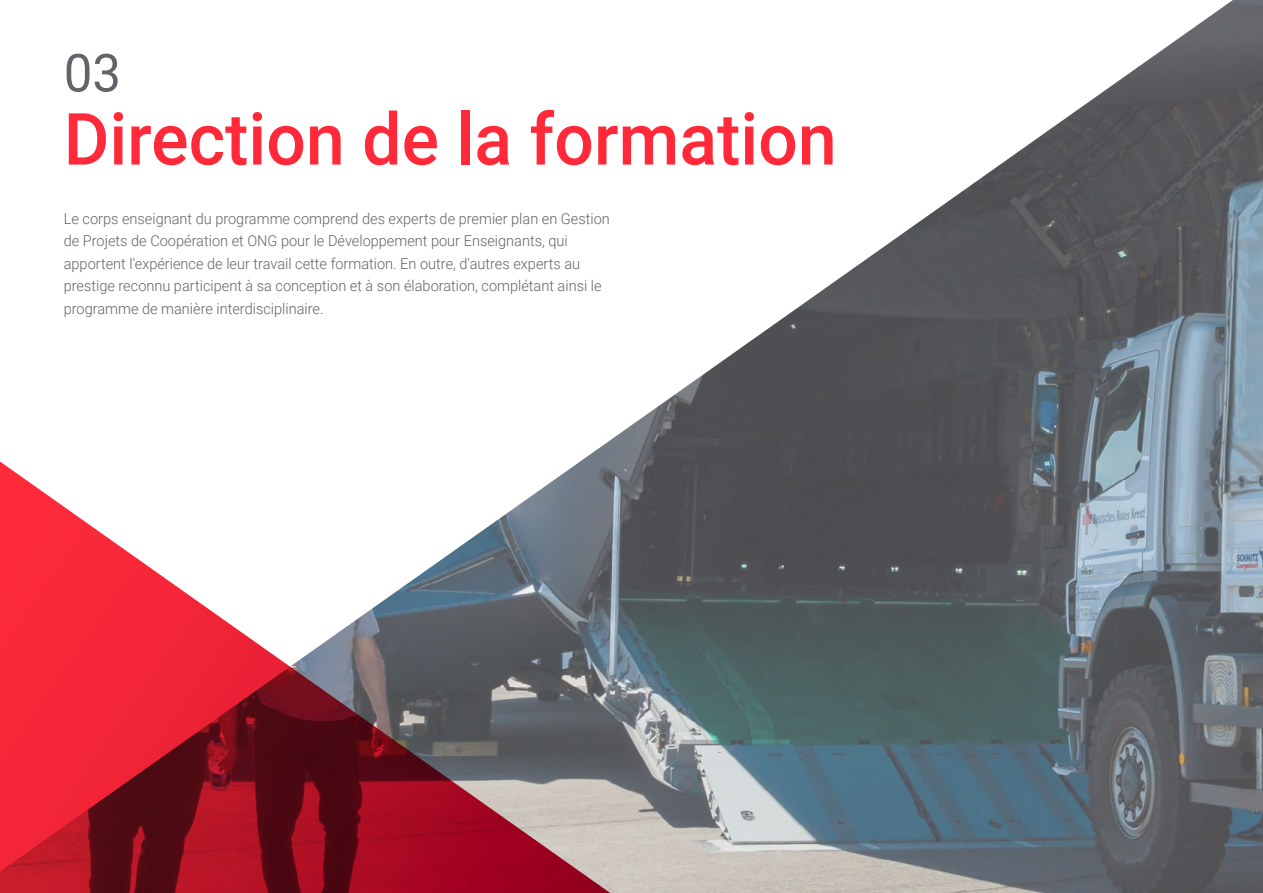
<style>
.page{position:relative;width:1263px;height:893px;background:#fff}
.page>*{position:absolute;margin:0;border:0;box-sizing:border-box;transform-origin:0 0}
.t1{font:500 72px "Roboto";color:#ff293a}
.t2{font:52.5px "Roboto";color:#61646a}
.t3{font:300 15px/22.5px "Roboto";color:#61646a}
</style>
<div class="page">
<img style="left:602px;top:0;width:661px;height:893px">
<svg style="left:0;top:446px;width:640px;height:447px"></svg>
<h2 class="t2" style="left:64px;top:36px;width:59px">03</h2>
<h1 class="t1" style="left:64px;top:89px;width:774px">Direction de la formation</h1>
<p class="t3" style="left:64px;top:207px;width:547px">Le corps enseignant du programme comprend des experts de premier plan en Gestion de Projets de Coopération et ONG pour le Développement pour Enseignants, qui apportent l'expérience de leur travail cette formation. En outre, d'autres experts au prestige reconnu participent à sa conception et à son élaboration, complétant ainsi le programme de manière interdisciplinaire.</p>
</div>
